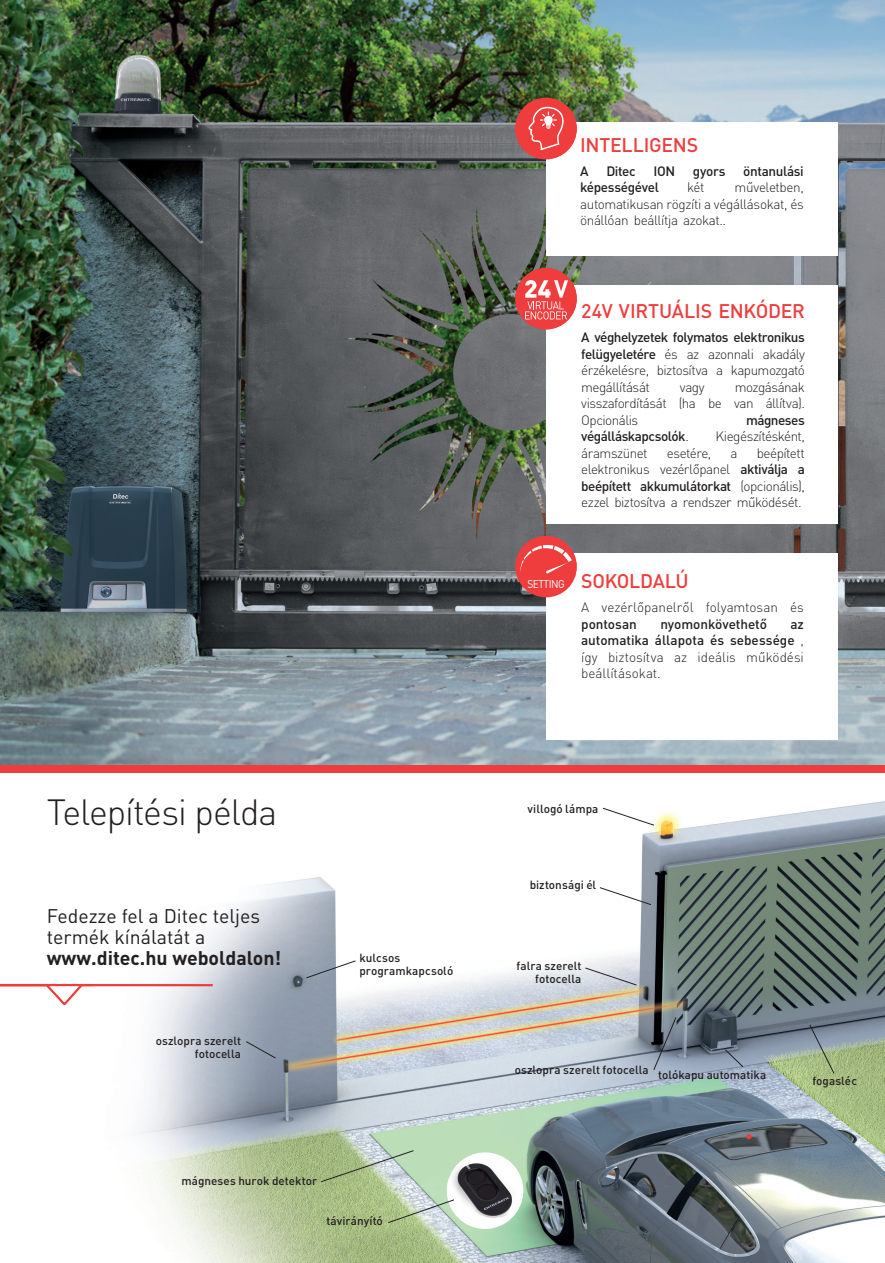
<style>
.page{position:relative;width:885px;height:1263px;background:#fff}
.page>*{position:absolute;margin:0;border:0;box-sizing:border-box;transform-origin:0 0}
.t1{font:300 36px "DIN Pro";letter-spacing:-.035em;color:#231f20}
.t2{font:500 19.5px "DIN Pro";letter-spacing:-.015em;color:#ee3d3c}
.t3{font:19.5px/21px "DIN Pro";color:#231f20}
.t4{font:700 19.5px "DIN Pro";color:#231f20}
.t5{font:300 13.5px/16.5px "DIN Pro";letter-spacing:-.03em;color:#231f20;text-align:justify}
.t6{font:500 13.5px "DIN Pro";letter-spacing:-.03em;color:#231f20}
.t7{font:300 13.5px "DIN Pro";letter-spacing:-.005em;color:#231f20}
.t8{font:500 13.5px "DIN Pro";letter-spacing:-.005em;color:#231f20}
.t9{font:500 11.7px/13.2px "DIN Pro";letter-spacing:.005em;color:#231f20;text-align:right}
.t10{font:11.25px "DIN Pro";letter-spacing:-.05em;color:#fff;scale:.91 1}
.s1{font-weight:500}
.s2{font-weight:300}
</style>
<div class="page">
<img style="left:139px;top:801px;width:745px;height:462px">
<img style="left:446px;top:1152px;width:77px;height:77px;border-radius:38px">
<svg style="left:602px;top:807px;width:52px;height:19px"></svg>
<svg style="left:599px;top:887px;width:53px;height:18px"></svg>
<svg style="left:584px;top:967px;width:53px;height:19px"></svg>
<svg style="left:245px;top:1040px;width:31px;height:19px"></svg>
<svg style="left:808px;top:1024px;width:26px;height:50px"></svg>
<svg style="left:320px;top:1150px;width:94px;height:33px;background:#b0c3a1"></svg>
<svg style="left:387px;top:1199px;width:68px;height:24px;background:#bdcdb4"></svg>
<svg style="left:305px;top:960px;width:51px;height:19px"></svg>
<img style="left:0;top:0;width:884px;height:765px">
<div style="left:0;top:765px;width:884px;height:8px;background:#ee3d3c"></div>
<svg style="left:746px;top:1134px;width:5px;height:5px"></svg>
<div style="left:546px;top:122px;width:291px;height:133px;background:#fff"></div>
<div style="left:515px;top:98px;width:61px;height:61px;background:#ee3d3c;border-radius:50%"></div>
<svg style="left:528px;top:107px;width:36px;height:43px"></svg>
<div style="left:546px;top:285px;width:291px;height:238px;background:#fff"></div>
<div style="left:515px;top:268px;width:61px;height:61px;background:#ee3d3c;border-radius:50%"></div>
<svg style="left:525px;top:280px;width:43px;height:39px"></svg>
<div style="left:546px;top:553px;width:291px;height:187px;background:#fff"></div>
<div style="left:515px;top:536px;width:61px;height:61px;background:#ee3d3c;border-radius:50%"></div>
<svg style="left:520px;top:545px;width:52px;height:29px"></svg>
<svg style="left:724px;top:1049px;width:20px;height:19px"></svg>
<svg style="left:652px;top:1016px;width:25px;height:55px"></svg>
<svg style="left:0;top:982px;width:215px;height:25px"></svg>
<h2 class="t2" style="left:580px;top:131px;width:120px">INTELLIGENS</h2>
<p class="t6" style="left:580px;top:162px;width:10px">A</p>
<p class="t6" style="left:606px;top:162px;width:31px">Ditec</p>
<p class="t6" style="left:653px;top:162px;width:23px">ION</p>
<p class="t6" style="left:693px;top:162px;width:34px">gyors</p>
<p class="t6" style="left:743px;top:162px;width:62px">öntanulási</p>
<p class="t6" style="left:580px;top:178px;width:80px">képességével</p>
<p class="t5" style="left:687px;top:178px;width:19px">két</p>
<p class="t5" style="left:580px;top:178px;width:225px;text-indent:154px">műveletben, automatikusan rögzíti a végállásokat, és önállóan beállítja azokat..</p>
<h2 class="t2" style="left:581px;top:298px;width:225px">24V VIRTUÁLIS ENKÓDER</h2>
<p class="t5" style="left:581px;top:329px;width:225px"><span class="s1">A véghelyzetek folymatos elektronikus felügyeletére</span> és az azonnali akadály érzékelésre, biztosítva a kapumozgató megállítását</p>
<p class="t5" style="left:581px;top:378px;width:225px;text-indent:153px">mozgásának visszafordítását (ha be van állítva).<br>Opcionális</p>
<p class="t5" style="left:679px;top:378px;width:26px">vagy</p>
<p class="t6" style="left:746px;top:411px;width:60px">mágneses</p>
<p class="t6" style="left:581px;top:427px;width:109px">végálláskapcsolók<span class="s2">.</span></p>
<p class="t5" style="left:715px;top:427px;width:91px">Kiegészítésként,</p>
<p class="t5" style="left:581px;top:444px;width:68px">áramszünet</p>
<p class="t5" style="left:666px;top:444px;width:46px">esetére,</p>
<p class="t5" style="left:730px;top:444px;width:9px">a</p>
<p class="t5" style="left:581px;top:444px;width:225px;text-indent:175px">beépített elektronikus vezérlőpanel <span class="s1">aktiválja a beépített akkumulátorkat</span> (opcionális), ezzel biztosítva a rendszer működését.</p>
<p class="t10" style="left:527px;top:576px;width:43px">SETTING</p>
<h2 class="t2" style="left:581px;top:568px;width:109px">SOKOLDALÚ</h2>
<p class="t7" style="left:581px;top:598px;width:224px">A vezérlőpanelről folyamtosan és</p>
<p class="t8" style="left:581px;top:615px;width:57px">pontosan</p>
<p class="t8" style="left:660px;top:615px;width:108px">nyomonkövethető</p>
<p class="t5" style="left:581px;top:615px;width:224px;text-indent:209px"><span class="s1">az automatika állapota és sebessége</span> , így biztosítva az ideális működési beállításokat.</p>
<h1 class="t1" style="left:47px;top:787px;width:232px">Telepítési példa</h1>
<h2 class="t3" style="left:47px;top:905px;width:215px">Fedezze fel a Ditec teljes termék kínálatát a</h2>
<h2 class="t4" style="left:47px;top:945px;width:236px">www.ditec.hu weboldalon!</h2>
<p class="t9" style="left:156px;top:1033px;width:87px">oszlopra szerelt fotocella</p>
<p class="t9" style="left:527px;top:801px;width:72px">villogó lámpa</p>
<p class="t9" style="left:529px;top:878px;width:68px">biztonsági él</p>
<p class="t9" style="left:359px;top:950px;width:95px;text-align:left">kulcsos programkapcsoló</p>
<p class="t9" style="left:516px;top:959px;width:66px">falra szerelt fotocella</p>
<p class="t9" style="left:514px;top:1062px;width:135px">oszlopra szerelt fotocella</p>
<p class="t9" style="left:658px;top:1068px;width:109px">tolókapu automatika</p>
<p class="t9" style="left:181px;top:1173px;width:137px">mágneses hurok detektor</p>
<p class="t9" style="left:326px;top:1214px;width:58px">távirányító</p>
<p class="t9" style="left:812px;top:1073px;width:46px">fogasléc</p>
</div>
